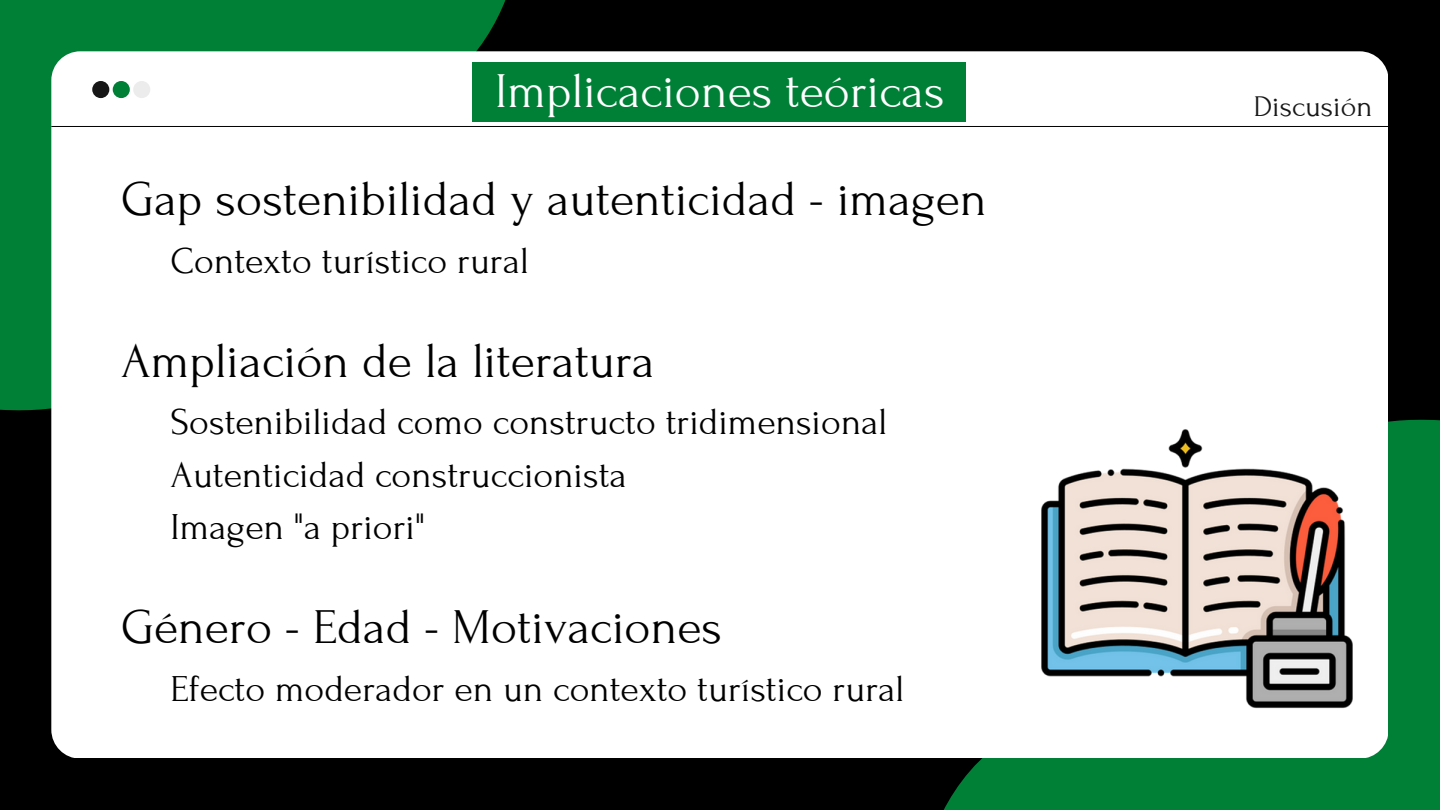
<style>
.page{position:relative;width:1440px;height:810px;background:#000}
.page>*{position:absolute;margin:0;border:0;box-sizing:border-box;transform-origin:0 0}
.t1{font:50px "Forum";color:#000}
.t2{font:50px "Forum";color:#fff}
.t3{font:38px/52.5px "Forum";color:#000}
.t4{font:30px "Forum";color:#171717}
</style>
<div class="page">
<div style="left:944px;top:419px;width:496px;height:391px;background:#008037"></div>
<div style="left:0;top:0;width:505px;height:411px;background:#008037"></div>
<div style="left:51px;top:51px;width:1337px;height:707px;background:#fff"></div>
<hr style="left:52px;top:126px;width:1336px;height:1px;background:#000">
<div style="left:133px;top:81px;width:17px;height:17px;background:#edeced;border-radius:50%"></div>
<div style="left:113px;top:81px;width:17px;height:17px;background:#008037;border-radius:50%"></div>
<div style="left:92px;top:81px;width:17px;height:17px;background:#171717;border-radius:50%"></div>
<div style="left:473px;top:63px;width:493px;height:59px;background:#008037"></div>
<img style="left:1036px;top:405px;width:323px;height:324px">
<h1 class="t2" style="left:495px;top:65px;width:451px">Implicaciones teóricas</h1>
<h1 class="t1" style="left:121px;top:172px;width:867px">Gap sostenibilidad y autenticidad - imagen</h1>
<p class="t3" style="left:171px;top:235px;width:360px">Contexto turístico rural</p>
<h1 class="t1" style="left:121px;top:334px;width:535px">Ampliación de la literatura</h1>
<p class="t3" style="left:171px;top:397px;width:718px">Sostenibilidad como constructo tridimensional<br>Autenticidad construccionista<br>Imagen "a priori"</p>
<h1 class="t1" style="left:121px;top:600px;width:602px">Género - Edad - Motivaciones</h1>
<p class="t3" style="left:171px;top:663px;width:735px">Efecto moderador en un contexto turístico rural</p>
<p class="t4" style="left:1254px;top:91px;width:120px">Discusión</p>
</div>
